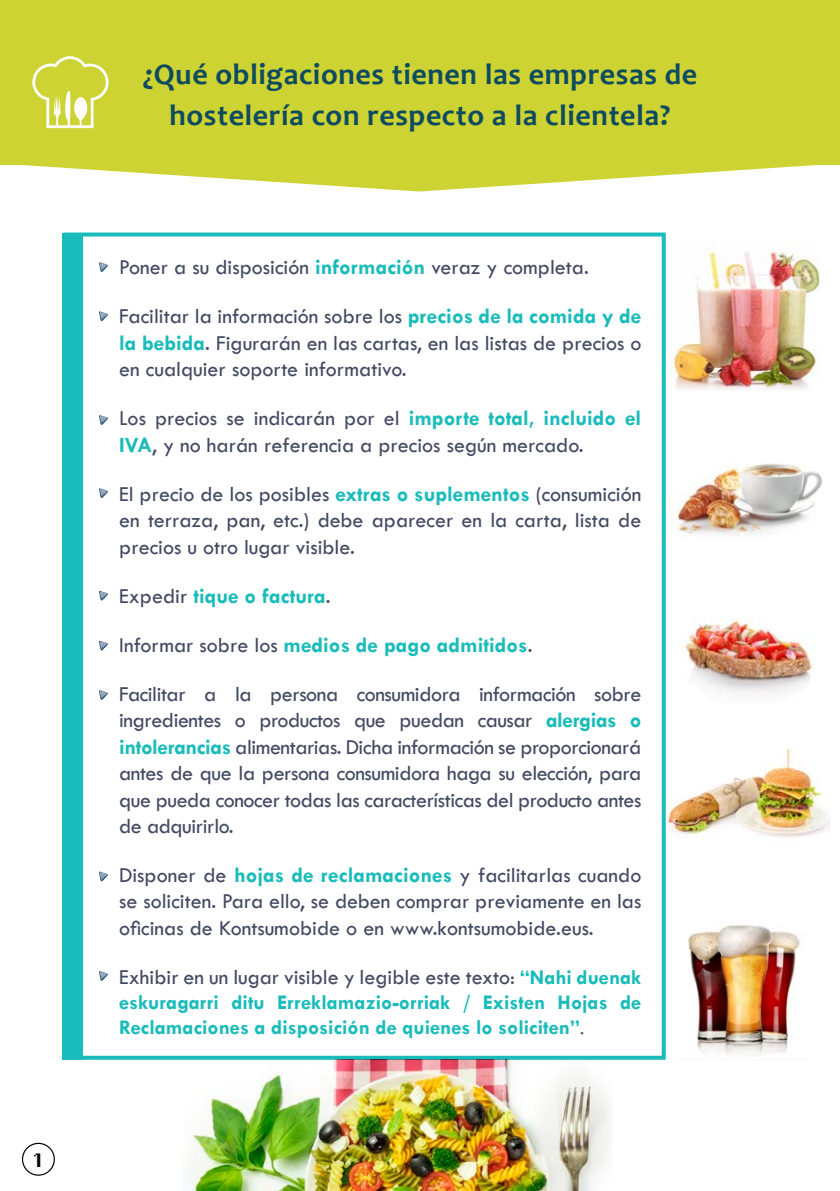
<style>
.page{position:relative;width:840px;height:1191px;background:#fff}
.page>*{position:absolute;margin:0;border:0;box-sizing:border-box;transform-origin:0 0}
.t1{font:48px "Game Over";color:#000001}
.t2{font:700 30px/40.8px "Candara";letter-spacing:.02em;color:#0e4b5e;text-align:center}
.t3{font:22px/26.4px "Tw Cen";color:#424961;text-align:justify}
.t4{font:700 22px "Tw Cen";color:#19bcba}
.t5{font:700 21px/25.2px "Tw Cen";color:#19bcba}
.s1{font-weight:700;color:#19bcba}
.s2{font-weight:400;color:#424961}
.s3{font-weight:700;font-size:21px;color:#19bcba}
.s4{font-family:"Futura Handwritten";font-weight:400;font-size:18px;color:#424961}
</style>
<div class="page">
<img style="left:665px;top:747px;width:164px;height:102px">
<svg style="left:0;top:164px;width:839px;height:27px"></svg>
<div style="left:22px;top:1142px;width:33px;height:33px;border:1px solid #000001;border-radius:50%"></div>
<div style="left:0;top:0;width:839px;height:164px;background:#ccd333"></div>
<svg style="left:32px;top:56px;width:76px;height:72px"></svg>
<div style="left:62px;top:233px;width:21px;height:826px;background:#19bcba"></div>
<svg style="left:99px;top:262px;width:9px;height:10px"></svg>
<svg style="left:99px;top:311px;width:9px;height:10px"></svg>
<svg style="left:99px;top:415px;width:9px;height:10px"></svg>
<svg style="left:99px;top:488px;width:9px;height:10px"></svg>
<svg style="left:99px;top:591px;width:9px;height:9px"></svg>
<svg style="left:99px;top:640px;width:9px;height:10px"></svg>
<svg style="left:99px;top:690px;width:9px;height:10px"></svg>
<svg style="left:99px;top:871px;width:9px;height:10px"></svg>
<svg style="left:99px;top:971px;width:9px;height:10px"></svg>
<img style="left:183px;top:1059px;width:429px;height:132px">
<img style="left:673px;top:249px;width:146px;height:141px">
<img style="left:685px;top:617px;width:128px;height:78px">
<img style="left:676px;top:463px;width:146px;height:74px">
<img style="left:688px;top:925px;width:112px;height:131px">
<p class="t1" style="left:33px;top:1122px;width:9px">1</p>
<p class="t2" style="left:143px;top:54px;width:555px">¿Qué obligaciones tienen las empresas de hostelería con respecto a la clientela?</p>
<p class="t3" style="left:119px;top:254px;width:471px">Poner a su disposición <span class="s1">información</span> veraz y completa.</p>
<p class="t3" style="left:119px;top:303px;width:523px">Facilitar la información sobre los <span class="s1">precios de la comida y de la bebida</span>. Figurarán en las cartas, en las listas de precios o en cualquier soporte informativo.</p>
<p class="t3" style="left:119px;top:405px;width:523px">Los precios se indicarán por el <span class="s1">importe total, incluido el<br>IVA</span>, y no harán referencia a precios según mercado.</p>
<p class="t3" style="left:119px;top:480px;width:523px">El precio de los posibles <span class="s1">extras o suplementos</span> (consumición en terraza, pan, etc.) debe aparecer en la carta, lista de precios u otro lugar visible.</p>
<p class="t4" style="left:119px;top:582px;width:213px"><span class="s2">Expedir</span> tique o factura<span class="s2">.</span></p>
<p class="t4" style="left:119px;top:631px;width:414px"><span class="s2">Informar sobre los</span> medios de pago admitidos<span class="s2">.</span></p>
<p class="t3" style="left:119px;top:680px;width:523px">Facilitar a la persona consumidora información sobre ingredientes o productos que puedan causar <span class="s1">alergias o intolerancias</span> alimentarias. Dicha información se proporcionará antes de que la persona consumidora haga su elección, para que pueda conocer todas las características del producto antes de adquirirlo.</p>
<p class="t3" style="left:119px;top:861px;width:523px">Disponer de <span class="s1">hojas de reclamaciones</span> y facilitarlas cuando se soliciten. Para ello, se deben comprar previamente en las oficinas de Kontsumobide o en www.kontsumobide.eus.</p>
<p class="t3" style="left:119px;top:963px;width:523px">Exhibir en un lugar visible y legible este texto: <span class="s3">“Nahi duenak</span></p>
<p class="t5" style="left:119px;top:989px;width:523px">eskuragarri ditu Erreklamazio-orriak / Existen Hojas de<br>Reclamaciones a disposición de quienes lo soliciten”<span class="s4">.</span></p>
</div>
